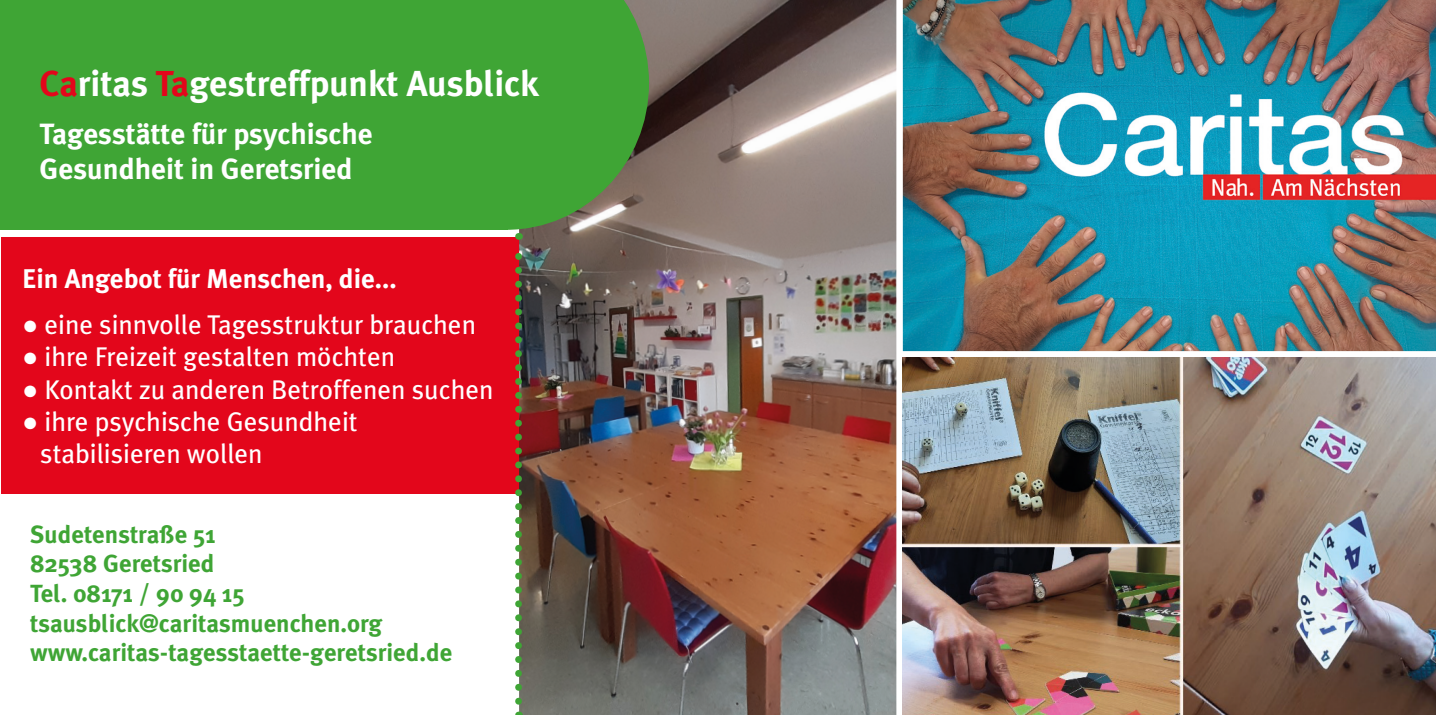
<style>
.page{position:relative;width:1436px;height:715px;background:#fff}
.page>*{position:absolute;margin:0;border:0;box-sizing:border-box;transform-origin:0 0}
.t1{font:700 36px "Meta Plus";color:#fff}
.t2{font:700 29.25px/35.1px "Meta Plus";color:#fff}
.t3{font:27px/32.4px "Meta Plus";color:#fff}
.t4{font:700 27px "Meta Plus";color:#fff}
.t5{font:700 24.75px/29.7px "Meta Plus";color:#3fa535}
.s1{color:#e3061b}
.s2{font-family:"Arial"}
</style>
<div class="page">
<div style="left:1px;top:237px;width:530px;height:256px;background:#e3061b"></div>
<img style="left:902px;top:0;width:533px;height:351px">
<img style="left:519px;top:0;width:377px;height:714px">
<img style="left:902px;top:357px;width:533px;height:357px">
<div style="left:0;top:0;width:507px;height:230px;background:#3fa535"></div>
<svg style="left:507px;top:0;width:142px;height:230px;background:#4a9d3d"></svg>
<svg style="left:515px;top:233px;width:7px;height:468px"></svg>
<img style="left:1039px;top:81px;width:396px;height:120px">
<h1 class="t1" style="left:40px;top:63px;width:500px"><span class="s1">Ca</span>ritas <span class="s1">Ta</span>gestreffpunkt Ausblick</h1>
<p class="t2" style="left:40px;top:116px;width:334px">Tagesstätte für psychische<br>Gesundheit in Geretsried</p>
<p class="t4" style="left:22px;top:263px;width:376px">Ein Angebot für Menschen, die...</p>
<p class="t3" style="left:22px;top:308px;width:455px"><span class="s2">●</span> eine sinnvolle Tagesstruktur brauchen</p>
<p class="t3" style="left:22px;top:340px;width:374px"><span class="s2">●</span> ihre Freizeit gestalten möchten</p>
<p class="t3" style="left:22px;top:372px;width:473px"><span class="s2">●</span> Kontakt zu anderen Betroffenen suchen</p>
<p class="t3" style="left:40px;top:405px;width:319px;text-indent:-18px"><span class="s2">●</span> ihre psychische Gesundheit stabilisieren wollen</p>
<p class="t5" style="left:30px;top:519px;width:424px">Sudetenstraße 51<br>82538 Geretsried<br>Tel. 08171 / 90 94 15 tsausblick@caritasmuenchen.org www.caritas-tagesstaette-geretsried.de</p>
</div>
